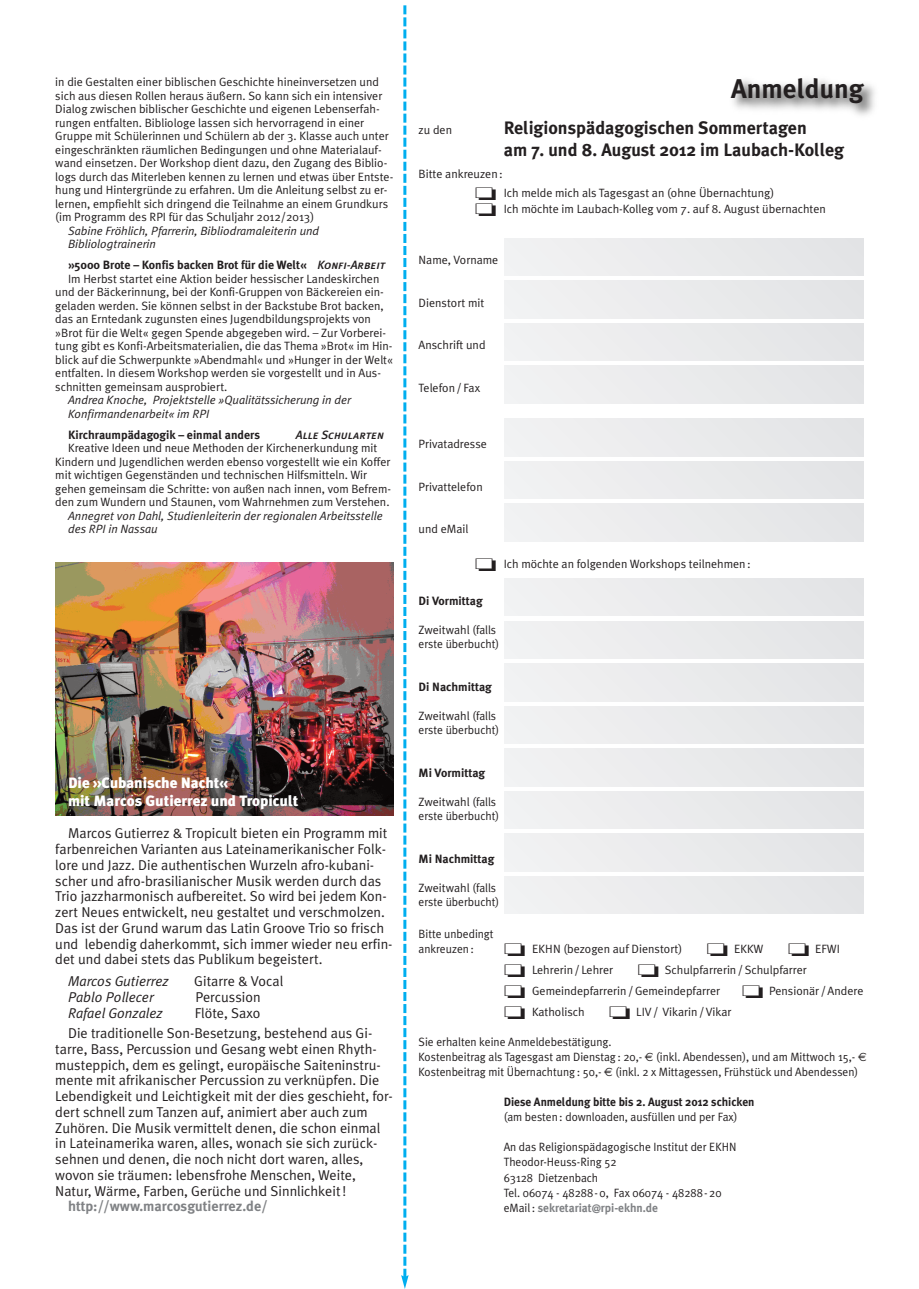
<style>
.page{position:relative;width:919px;height:1289px;background:#fff}
.page>*{position:absolute;margin:0;border:0;box-sizing:border-box;transform-origin:0 0}
.t1{font:700 27px "Meta Plus";color:#231f20}
.t2{font:700 18px/21.6px "Meta Plus";color:#231f20}
.t3{font:900 15px/18px "Meta Plus";color:#fff}
.t4{font:14.25px/15.8px "Meta Plus Normal";color:#231f20}
.t5{font:italic 14.25px "Meta Plus Normal";color:#231f20}
.t6{font:700 14.25px "Meta Plus";color:#808285}
.t7{font:12px/13.5px "Meta Plus Normal";color:#231f20}
.t8{font:12px/15px "Meta Plus Normal";color:#231f20;scale:.96 1}
.t9{font:italic 12px/13.5px "Meta Plus Normal";color:#231f20}
.t10{font:700 12px "Meta Plus";color:#231f20}
.t11{font:700 12px "Meta Plus";color:#231f20;scale:.96 1}
.t12{font:700 12px "Meta Plus";color:#808285;scale:.96 1}
.t13{font:italic 12px "Meta Plus Medium Caps";color:#231f20}
.s1{font-family:"Meta Plus Medium Caps";font-weight:400;font-style:italic}
.s2{font-family:"Euro Sans"}
.s3{font-family:"Meta Plus Normal";font-weight:400;color:#231f20}
</style>
<div class="page">
<img style="left:55px;top:562px;width:338px;height:253px">
<img style="left:733px;top:80px;width:142px;height:36px">
<svg style="left:401px;top:5px;width:7px;height:1283px"></svg>
<div style="left:504px;top:238px;width:359px;height:38px;background:#eaebec"></div>
<div style="left:504px;top:281px;width:359px;height:37px;background:#eaebec"></div>
<div style="left:504px;top:323px;width:359px;height:38px;background:#eaebec"></div>
<div style="left:504px;top:366px;width:359px;height:37px;background:#eaebec"></div>
<div style="left:504px;top:419px;width:359px;height:37px;background:#eaebec"></div>
<div style="left:504px;top:461px;width:359px;height:38px;background:#eaebec"></div>
<div style="left:504px;top:504px;width:359px;height:37px;background:#eaebec"></div>
<div style="left:504px;top:578px;width:359px;height:38px;background:#eaebec"></div>
<div style="left:504px;top:621px;width:359px;height:37px;background:#eaebec"></div>
<div style="left:504px;top:663px;width:359px;height:38px;background:#eaebec"></div>
<div style="left:504px;top:706px;width:359px;height:37px;background:#eaebec"></div>
<div style="left:504px;top:748px;width:359px;height:38px;background:#eaebec"></div>
<div style="left:504px;top:791px;width:359px;height:37px;background:#eaebec"></div>
<div style="left:504px;top:833px;width:359px;height:38px;background:#eaebec"></div>
<div style="left:504px;top:876px;width:359px;height:37px;background:#eaebec"></div>
<p class="t7" style="left:55px;top:75px;width:339px">in die Gestalten einer biblischen Geschichte hineinversetzen und sich aus diesen Rollen heraus äußern. So kann sich ein intensiver Dialog zwischen biblischer Geschichte und eigenen Lebenserfah&shy;rungen entfalten. Bibliologe lassen sich hervorragend in einer Gruppe mit Schülerinnen und Schülern ab der 3. Klasse auch unter eingeschränkten räumlichen Bedingungen und ohne Materialauf&shy;wand einsetzen. Der Workshop dient dazu, den Zugang des Biblio&shy;logs durch das Miterleben kennen zu lernen und etwas über Entste&shy;hung und Hintergründe zu erfahren. Um die Anleitung selbst zu er&shy;lernen, empfiehlt sich dringend die Teilnahme an einem Grundkurs (im Programm des RPI für das Schuljahr 2012/2013)</p>
<p class="t9" style="left:68px;top:224px;width:253px">Sabine Fröhlich, Pfarrerin, Bibliodramaleiterin und<br>Bibliologtrainerin</p>
<p class="t10" style="left:68px;top:258px;width:319px">»5000 Brote – Konfis backen Brot für die Welt« <span class="s1">Konfi-Arbeit</span></p>
<p class="t7" style="left:55px;top:272px;width:339px;text-indent:13px">Im Herbst startet eine Aktion beider hessischer Landeskirchen und der Bäckerinnung, bei der Konfi-Gruppen von Bäckereien ein&shy;geladen werden. Sie können selbst in der Backstube Brot backen, das an Erntedank zugunsten eines Jugendbildungsprojekts von »Brot für die Welt« gegen Spende abgegeben wird. – Zur Vorberei&shy;tung gibt es Konfi-Arbeitsmaterialien, die das Thema »Brot« im Hin&shy;blick auf die Schwerpunkte »Abendmahl« und »Hunger in der Welt« entfalten. In diesem Workshop werden sie vorgestellt und in Aus&shy;schnitten gemeinsam ausprobiert.</p>
<p class="t9" style="left:68px;top:393px;width:284px">Andrea Knoche, Projektstelle »Qualitätssicherung in der<br>Konfirmandenarbeit« im RPI</p>
<p class="t10" style="left:68px;top:427px;width:193px">Kirchraumpädagogik – einmal anders</p>
<p class="t13" style="left:296px;top:427px;width:90px">Alle Schularten</p>
<p class="t7" style="left:55px;top:441px;width:337px;text-indent:13px">Kreative Ideen und neue Methoden der Kirchenerkundung mit Kindern und Jugendlichen werden ebenso vorgestellt wie ein Koffer mit wichtigen Gegenständen und technischen Hilfsmitteln. Wir gehen gemeinsam die Schritte: von außen nach innen, vom Befrem - den zum Wundern und Staunen, vom Wahrnehmen zum Verstehen.</p>
<p class="t9" style="left:68px;top:509px;width:316px">Annegret von Dahl, Studienleiterin der regionalen Arbeitsstelle des RPI in Nassau</p>
<p class="t3" style="left:68px;top:774px;width:232px">Die »Cubanische Nacht«<br>mit Marcos Gutierrez und Tropicult</p>
<p class="t4" style="left:55px;top:825px;width:339px;text-indent:13px">Marcos Gutierrez &amp; Tropicult bieten ein Programm mit farbenreichen Varianten aus Lateinamerikanischer Folk&shy;lore und Jazz. Die authentischen Wurzeln afro-kubani&shy;scher und afro-brasilianischer Musik werden durch das Trio jazzharmonisch aufbereitet. So wird bei jedem Kon&shy;zert Neues entwickelt, neu gestaltet und verschmolzen.<br>Das ist der Grund warum das Latin Groove Trio so frisch und lebendig daherkommt, sich immer wieder neu erfin&shy;det und dabei stets das Publikum begeistert.</p>
<p class="t5" style="left:68px;top:972px;width:102px">Marcos Gutierrez</p>
<p class="t4" style="left:194px;top:973px;width:90px">Gitarre &amp; Vocal</p>
<p class="t5" style="left:68px;top:988px;width:87px">Pablo Pollecer</p>
<p class="t4" style="left:195px;top:989px;width:67px">Percussion</p>
<p class="t5" style="left:68px;top:1004px;width:96px">Rafael Gonzalez</p>
<p class="t4" style="left:68px;top:1002px;width:306px;line-height:20.2px;text-indent:127px">Flöte, Saxo<br>Die traditionelle Son-Besetzung, bestehend aus Gi-</p>
<p class="t4" style="left:55px;top:1040px;width:339px">tarre, Bass, Percussion und Gesang webt einen Rhyth&shy;musteppich, dem es gelingt, europäische Saiteninstru&shy;mente mit afrikanischer Percussion zu verknüpfen. Die Lebendigkeit und Leichtigkeit mit der dies geschieht, for&shy;dert schnell zum Tanzen auf, animiert aber auch zum Zuhören. Die Musik vermittelt denen, die schon einmal in Lateinamerika waren, alles, wonach sie sich zurück&shy;sehnen und denen, die noch nicht dort waren, alles, wovon sie träumen: lebensfrohe Menschen, Weite, Natur, Wärme, Farben, Gerüche und Sinnlichkeit!</p>
<p class="t6" style="left:68px;top:1197px;width:201px">http://www.marcosgutierrez.de/</p>
<h1 class="t1" style="left:731px;top:73px;width:134px">Anmeldung</h1>
<p class="t7" style="left:418px;top:123px;width:35px">zu den</p>
<h2 class="t2" style="left:503px;top:117px;width:342px">Religionspädagogischen Sommertagen<br>am 7. und 8. August 2012 im Laubach-Kolleg</h2>
<p class="t7" style="left:418px;top:167px;width:86px">Bitte ankreuzen:</p>
<p class="t7" style="left:474px;top:186px;width:301px">□ Ich melde mich als Tagesgast an (ohne Übernachtung)</p>
<p class="t7" style="left:474px;top:202px;width:353px">□ Ich möchte im Laubach-Kolleg vom 7. auf 8. August übernachten</p>
<p class="t7" style="left:418px;top:253px;width:81px">Name, Vorname</p>
<p class="t7" style="left:418px;top:296px;width:67px">Dienstort mit</p>
<p class="t7" style="left:418px;top:338px;width:68px">Anschrift und</p>
<p class="t7" style="left:418px;top:381px;width:63px">Telefon/ Fax</p>
<p class="t7" style="left:418px;top:437px;width:70px">Privatadresse</p>
<p class="t7" style="left:418px;top:479px;width:66px">Privattelefon</p>
<p class="t7" style="left:418px;top:522px;width:51px">und eMail</p>
<p class="t7" style="left:474px;top:557px;width:277px">□ Ich möchte an folgenden Workshops teilnehmen:</p>
<p class="t10" style="left:418px;top:594px;width:66px">Di Vormittag</p>
<p class="t7" style="left:418px;top:622px;width:82px;line-height:14.4px">Zweitwahl (falls erste überbucht)</p>
<p class="t10" style="left:418px;top:679px;width:75px">Di Nachmittag</p>
<p class="t7" style="left:418px;top:708px;width:82px;line-height:14.4px">Zweitwahl (falls erste überbucht)</p>
<p class="t10" style="left:418px;top:766px;width:68px">Mi Vormittag</p>
<p class="t7" style="left:418px;top:794px;width:82px;line-height:14.4px">Zweitwahl (falls erste überbucht)</p>
<p class="t10" style="left:418px;top:851px;width:77px">Mi Nachmittag</p>
<p class="t7" style="left:418px;top:880px;width:82px;line-height:14.4px">Zweitwahl (falls erste überbucht)</p>
<p class="t8" style="left:418px;top:926px;width:80px">Bitte unbedingt ankreuzen:</p>
<p class="t7" style="left:503px;top:942px;width:180px">□ EKHN (bezogen auf Dienstort)</p>
<p class="t7" style="left:706px;top:942px;width:58px">□ EKKW</p>
<p class="t7" style="left:787px;top:942px;width:54px">□ EFWI</p>
<p class="t7" style="left:503px;top:963px;width:111px">□ Lehrerin/ Lehrer</p>
<p class="t7" style="left:637px;top:963px;width:171px">□ Schulpfarrerin/Schulpfarrer</p>
<p class="t7" style="left:503px;top:984px;width:361px">□ Gemeindepfarrerin/Gemeindepfarrer □ Pensionär /Andere</p>
<p class="t7" style="left:503px;top:1005px;width:82px">□ Katholisch</p>
<p class="t7" style="left:609px;top:1005px;width:124px">□ LIV/ Vikarin/Vikar</p>
<p class="t8" style="left:418px;top:1034px;width:468px">Sie erhalten keine Anmeldebestätigung.<br>Kostenbeitrag als Tagesgast am Dienstag: 20,- <span class="s2">€</span> (inkl. Abendessen), und am Mittwoch 15,- <span class="s2">€<br></span>Kostenbeitrag mit Übernachtung: 50,- <span class="s2">€</span> (inkl. 2 x Mittagessen, Frühstück und Abendessen)</p>
<p class="t11" style="left:503px;top:1095px;width:263px">Diese Anmeldung bitte bis 2. August 2012 schicken</p>
<p class="t8" style="left:503px;top:1109px;width:245px">(am besten: downloaden, ausfüllen und per Fax)</p>
<p class="t8" style="left:503px;top:1139px;width:244px">An das Religionspädagogische Institut der EKHN Theodor-Heuss-Ring 52<br>63128 Dietzenbach<br>Tel. 06074 - 48288-0, Fax 06074 - 48288-20</p>
<p class="t12" style="left:503px;top:1200px;width:162px"><span class="s3">eMail:</span> sekretariat@rpi-ekhn.de</p>
</div>
